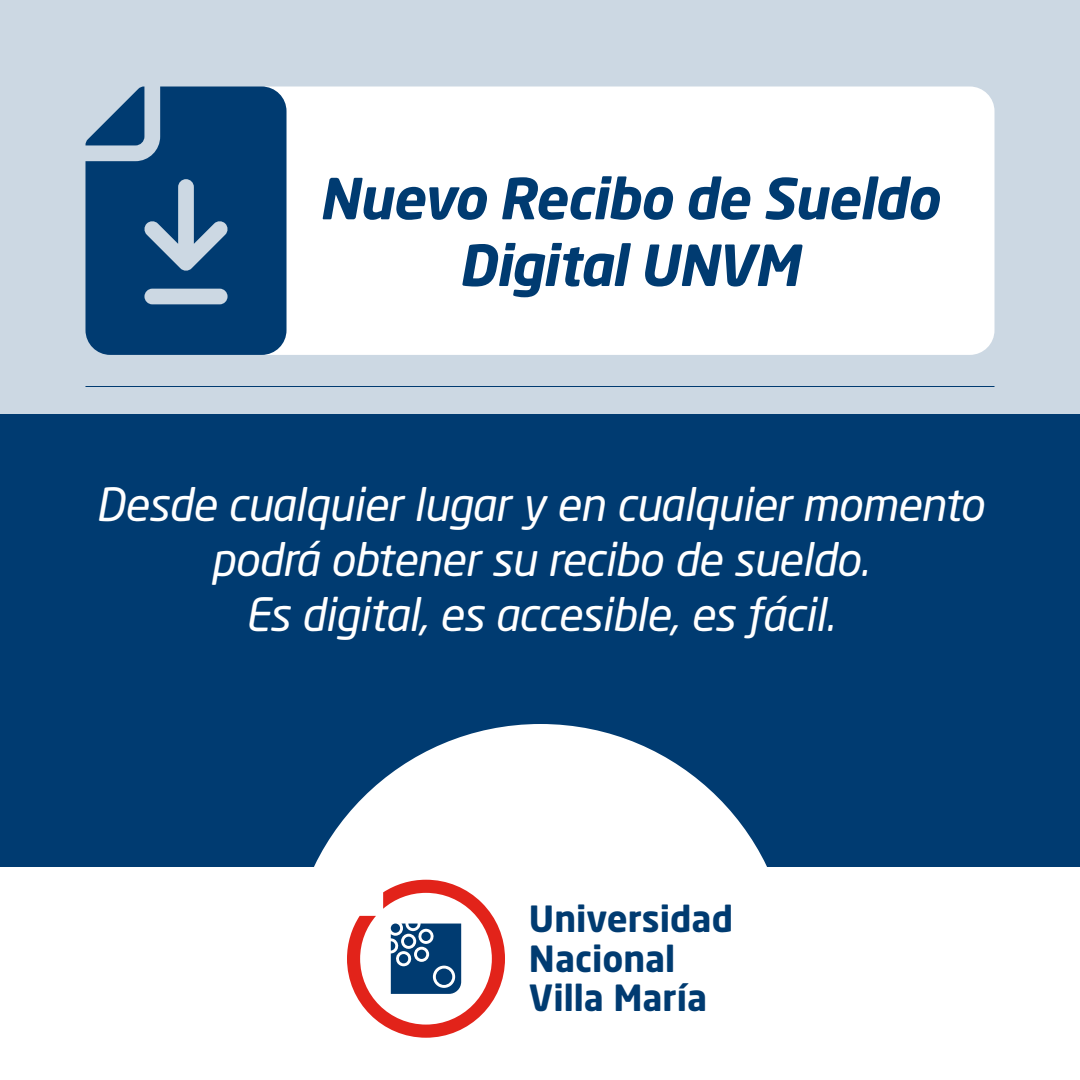
<style>
.page{position:relative;width:1080px;height:1080px;background:#fff}
.page>*{position:absolute;margin:0;border:0;box-sizing:border-box;transform-origin:0 0}
.t1{font:italic 700 55.9px/66.7px "Neo Sans Std";letter-spacing:-.015em;color:#003b71;text-align:center}
.t2{font:italic 45.2px/54.8px "Neo Sans Std";letter-spacing:-.015em;color:#fff;text-align:center}
.t3{font:700 35.7px/39.5px "Neo Sans Std";color:#003b71}
</style>
<div class="page">
<div style="left:0;top:0;width:1080px;height:866px;background:#ccd8e3"></div>
<div style="left:0;top:414px;width:1080px;height:453px;background:#003b71"></div>
<svg style="left:314px;top:724px;width:453px;height:156px;fill:#fff"></svg>
<svg style="left:347px;top:880px;width:158px;height:158px"></svg>
<div style="left:436px;top:969px;width:16px;height:16px;background:#003b71;border-radius:50%"></div>
<hr style="left:86px;top:386px;width:908px;height:1px;background:#003b71">
<div style="left:287px;top:87px;width:708px;height:268px;background:#fff"></div>
<svg style="left:86px;top:87px;width:201px;height:268px;background:#1e5281"></svg>
<p class="t1" style="left:319px;top:164px;width:622px">Nuevo Recibo de Sueldo<br>Digital UNVM</p>
<p class="t2" style="left:96px;top:476px;width:890px">Desde cualquier lugar y en cualquier momento podrá obtener su recibo de sueldo.<br>Es digital, es accesible, es fácil.</p>
<p class="t3" style="left:529px;top:899px;width:206px">Universidad<br>Nacional<br>Villa María</p>
</div>
